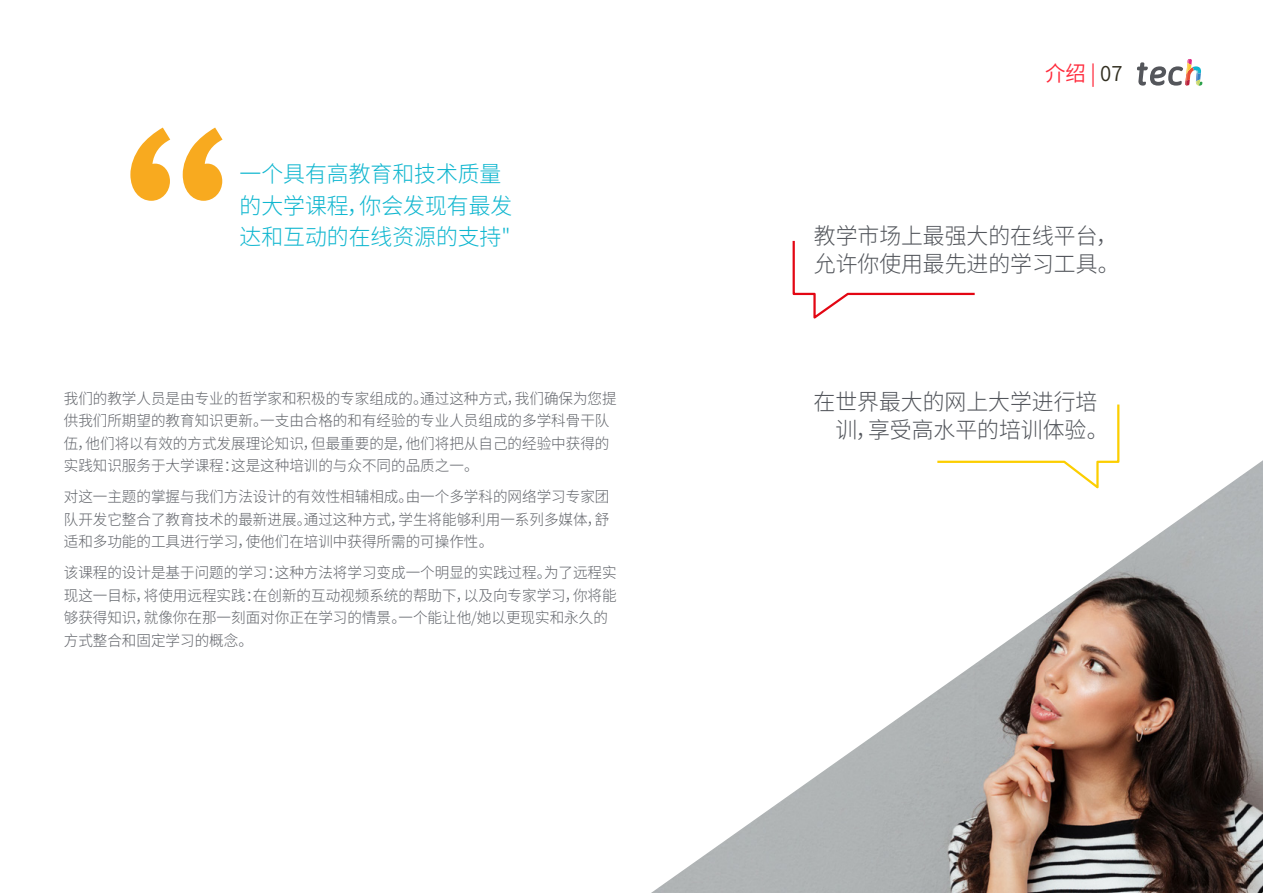
<style>
.page{position:relative;width:1263px;height:893px;background:#fff}
.page>*{position:absolute;margin:0;border:0;box-sizing:border-box;transform-origin:0 0}
.t1{font:300 22.5px/28.5px "Source Han Sans CN";color:#52555b}
.t2{font:300 22.5px/31.5px "Source Han Sans CN";color:#0fb6cf}
.t3{font:21px "Source Han Sans CN";color:#ff293a}
.t4{font:300 15px/22.5px "Source Han Sans CN";color:#61646a}
.s1{color:#312e20}
</style>
<div class="page">
<svg style="left:130px;top:128px;width:93px;height:73px"></svg>
<img style="left:651px;top:460px;width:612px;height:433px">
<svg style="left:935px;top:404px;width:185px;height:88px"></svg>
<svg style="left:792px;top:240px;width:183px;height:79px"></svg>
<svg style="left:1137px;top:59px;width:65px;height:27px"></svg>
<h1 class="t2" style="left:240px;top:159px;width:274px">一个具有高教育和技术质量的大学课程，你会发现有最发达和互动的在线资源的支持"</h1>
<p class="t4" style="left:64px;top:387px;width:554px">我们的教学人员是由专业的哲学家和积极的专家组成的。通过这种方式，我们确保为您提供我们所期望的教育知识更新。一支由合格的和有经验的专业人员组成的多学科骨干队伍，他们将以有效的方式发展理论知识，但最重要的是，他们将把从自己的经验中获得的实践知识服务于大学课程：这是这种培训的与众不同的品质之一。</p>
<p class="t4" style="left:64px;top:486px;width:547px;text-align:justify">对这一主题的掌握与我们方法设计的有效性相辅相成。由一个多学科的网络学习专家团队开发它整合了教育技术的最新进展。通过这种方式，学生将能够利用一系列多媒体，舒适和多功能的工具进行学习，使他们在培训中获得所需的可操作性。</p>
<p class="t4" style="left:64px;top:562px;width:554px">该课程的设计是基于问题的学习：这种方法将学习变成一个明显的实践过程。为了远程实现这一目标，将使用远程实践：在创新的互动视频系统的帮助下，以及向专家学习，你将能够获得知识，就像你在那一刻面对你正在学习的情景。一个能让他/她以更现实和永久的方式整合和固定学习的概念。</p>
<h2 class="t3" style="left:1045px;top:61px;width:79px">介绍 | <span class="s1">07</span></h2>
<h1 class="t1" style="left:814px;top:222px;width:307px">教学市场上最强大的在线平台，允许你使用最先进的学习工具。</h1>
<h1 class="t1" style="left:835px;top:388px;width:275px;text-indent:-22px">在世界最大的网上大学进行培训，享受高水平的培训体验。</h1>
</div>
